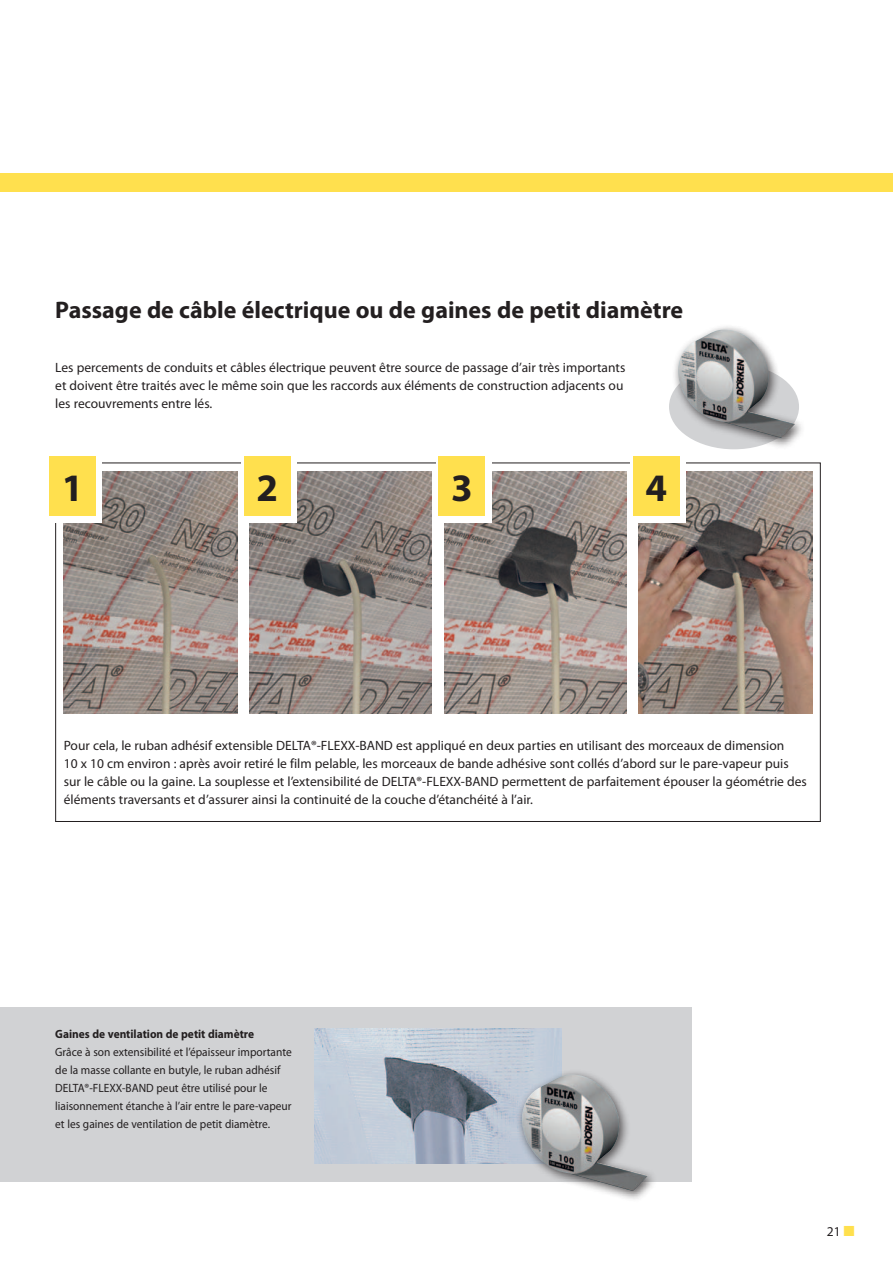
<style>
.page{position:relative;width:893px;height:1263px;background:#fff}
.page>*{position:absolute;margin:0;border:0;box-sizing:border-box;transform-origin:0 0}
.t1{font:700 39px "Myriad Pro Doerken";color:#231f20}
.Fliess_9_12_GR{font:700 24px "Myriad Pro Doerken";color:#231f20}
.Fliess_9_12_GR-2{font:13.5px/18px "Myriad Pro Doerken";color:#231f20}
.Seitenzahl_9_12_rech{font:13.5px "Myriad Pro Doerken";color:#231f20}
.Fliess_9_12_GR-3{font:12px/18px "Myriad Pro Doerken";color:#231f20;scale:.95 1}
.Fliess_9_12_GR-4{font:700 12px "Myriad Pro Doerken";color:#231f20;scale:.95 1}
.s1{color:#ffe04e}
</style>
<div class="page">
<div style="left:0;top:174px;width:893px;height:18px;background:#ffe04e"></div>
<div style="left:0;top:1007px;width:691px;height:175px;background:#d1d2d4"></div>
<img style="left:315px;top:1029px;width:246px;height:135px">
<div style="left:672px;top:324px;width:134px;height:125px;background:#231f20;opacity:.75"></div>
<img style="left:678px;top:330px;width:117px;height:108px">
<img style="left:639px;top:471px;width:173px;height:243px">
<img style="left:444px;top:471px;width:182px;height:243px">
<img style="left:250px;top:471px;width:182px;height:243px">
<img style="left:64px;top:471px;width:173px;height:243px">
<div style="left:630px;top:457px;width:56px;height:66px;background:#fff"></div>
<div style="left:633px;top:457px;width:47px;height:59px;background:#ffe04e"></div>
<div style="left:436px;top:457px;width:55px;height:66px;background:#fff"></div>
<div style="left:438px;top:457px;width:47px;height:59px;background:#ffe04e"></div>
<div style="left:241px;top:457px;width:56px;height:66px;background:#fff"></div>
<div style="left:244px;top:457px;width:47px;height:59px;background:#ffe04e"></div>
<div style="left:47px;top:457px;width:55px;height:66px;background:#fff"></div>
<div style="left:49px;top:457px;width:47px;height:59px;background:#ffe04e"></div>
<div style="left:516px;top:1068px;width:143px;height:134px;background:#231f20;opacity:.75"></div>
<img style="left:522px;top:1074px;width:125px;height:117px">
<p class="Fliess_9_12_GR" style="left:55px;top:294px;width:629px">Passage de câble électrique ou de gaines de petit diamètre</p>
<p class="Fliess_9_12_GR-2" style="left:55px;top:358px;width:572px">Les percements de conduits et câbles électrique peuvent être source de passage d’air très importants et doivent être traités avec le même soin que les raccords aux éléments de construction adjacents ou les recouvrements entre lés.</p>
<p class="t1" style="left:62px;top:462px;width:23px">1</p>
<p class="t1" style="left:257px;top:462px;width:23px">2</p>
<p class="t1" style="left:451px;top:462px;width:23px">3</p>
<p class="t1" style="left:646px;top:462px;width:23px">4</p>
<p class="Fliess_9_12_GR-2" style="left:64px;top:736px;width:745px">Pour cela, le ruban adhésif extensible DELTA®-FLEXX-BAND est appliqué en deux parties en utilisant des morceaux de dimension<br>10 x 10 cm environ : après avoir retiré le film pelable, les morceaux de bande adhésive sont collés d’abord sur le pare-vapeur puis sur le câble ou la gaine. La souplesse et l’extensibilité de DELTA®-FLEXX-BAND permettent de parfaitement épouser la géométrie des éléments traversants et d’assurer ainsi la continuité de la couche d’étanchéité à l’air.</p>
<p class="Fliess_9_12_GR-4" style="left:55px;top:1026px;width:211px">Gaines de ventilation de petit diamètre</p>
<p class="Fliess_9_12_GR-3" style="left:55px;top:1043px;width:250px">Grâce à son extensibilité et l’épaisseur importante de la masse collante en butyle, le ruban adhésif DELTA®-FLEXX-BAND peut être utilisé pour le liaisonnement étanche à l’air entre le pare-vapeur et les gaines de ventilation de petit diamètre.</p>
<p class="Seitenzahl_9_12_rech" style="left:827px;top:1223px;width:29px">21 <span class="s1">■</span></p>
</div>
